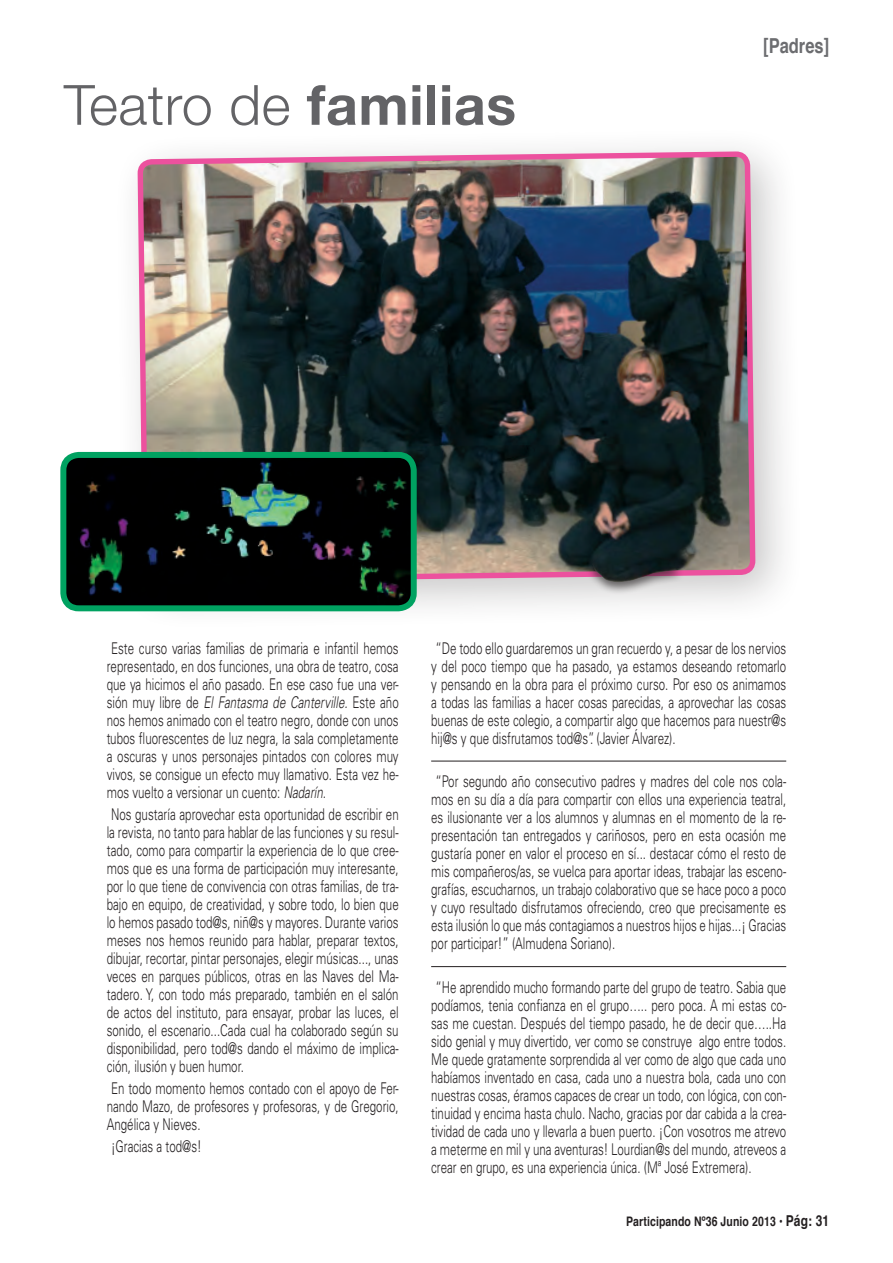
<style>
.page{position:relative;width:893px;height:1263px;background:#fff}
.page>*{position:absolute;margin:0;border:0;box-sizing:border-box;transform-origin:0 0}
.t1{font:300 55.5px "Helvetica Neue";letter-spacing:.01em;color:#636366}
.t2{font:700 20.7px "Helvetica";color:#6c6d70;scale:.8 1}
.t3{font:300 16.2px/18px "Univers LT Std";color:#231f20;text-align:justify;scale:.71 1}
.t4{font:700 13.2px "Helvetica";letter-spacing:.01em;color:#231f20;scale:.8 1}
.s1{font-weight:700}
.s2{font-style:italic}
.s3{font-size:15px}
</style>
<div class="page">
<hr style="left:0;top:0;width:1px;height:1263px;background:#00a5e3">
<hr style="left:431px;top:761px;width:355px;height:1px;background:#231f20">
<hr style="left:431px;top:966px;width:355px;height:1px;background:#231f20">
<div style="left:112px;top:126px;width:693px;height:506px;background:#231f20;opacity:.25"></div>
<img style="left:140px;top:126px;width:618px;height:454px">
<div style="left:585px;top:547px;width:100px;height:47px;background:#231f20;opacity:.65"></div>
<img style="left:592px;top:551px;width:86px;height:32px">
<img style="left:67px;top:455px;width:347px;height:153px">
<div style="left:60px;top:452px;width:357px;height:159px;border:6px solid #00a261;border-radius:15px"></div>
<h1 class="t1" style="left:64px;top:71px;width:454px">Teatro de <span class="s1">familias</span></h1>
<p class="t2" style="left:763px;top:29px;width:84px">[Padres]</p>
<p class="t3" style="left:107px;top:639px;width:413px">Este curso varias familias de primaria e infantil hemos representado, en dos funciones, una obra de teatro, cosa que ya hicimos el año pasado. En ese caso fue una ver&shy;sión muy libre de <span class="s2">El Fantasma de Canterville.</span> Este año nos hemos animado con el teatro negro, donde con unos tubos fluorescentes de luz negra, la sala completamente a oscuras y unos personajes pintados con colores muy vivos, se consigue un efecto muy llamativo. Esta vez he&shy;mos vuelto a versionar un cuento: <span class="s2">Nadarín.</span></p>
<p class="t3" style="left:107px;top:805px;width:413px">Nos gustaría aprovechar esta oportunidad de escribir en la revista, no tanto para hablar de las funciones y su resul&shy;tado, como para compartir la experiencia de lo que cree&shy;mos que es una forma de participación muy interesante, por lo que tiene de convivencia con otras familias, de tra&shy;bajo en equipo, de creatividad, y sobre todo, lo bien que lo hemos pasado tod@s, niñ@s y mayores. Durante varios meses nos hemos reunido para hablar, preparar textos, dibujar, recortar, pintar personajes, elegir músicas..., unas veces en parques públicos, otras en las Naves del Ma&shy;tadero. Y, con todo más preparado, también en el salón de actos del instituto, para ensayar, probar las luces, el sonido, el escenario...Cada cual ha colaborado según su disponibilidad, pero tod@s dando el máximo de implica&shy;ción, ilusión y buen humor.</p>
<p class="t3" style="left:107px;top:1079px;width:413px">En todo momento hemos contado con el apoyo de Fer&shy;nando Mazo, de profesores y profesoras, y de Gregorio, Angélica y Nieves.</p>
<p class="t3" style="left:111px;top:1138px;width:129px">¡Gracias a tod@s!</p>
<p class="t3" style="left:431px;top:639px;width:502px">“De todo ello guardaremos un gran recuerdo y, a pesar de los nervios y del poco tiempo que ha pasado, ya estamos deseando retomarlo y pensando en la obra para el próximo curso. Por eso os animamos a todas las familias a hacer cosas parecidas, a aprovechar las cosas buenas de este colegio, a compartir algo que hacemos para nuestr@s hij@s y que disfrutamos tod@s”. (Javier Álvarez).</p>
<p class="t3" style="left:431px;top:772px;width:502px">“Por segundo año consecutivo padres y madres del cole nos cola&shy;mos en su día a día para compartir con ellos una experiencia teatral, es ilusionante ver a los alumnos y alumnas en el momento de la re&shy;presentación tan entregados y cariñosos, pero en esta ocasión me gustaría poner en valor el proceso en sí... destacar cómo el resto de mis compañeros/as, se vuelca para aportar ideas, trabajar las esceno&shy;grafías, escucharnos, un trabajo colaborativo que se hace poco a poco y cuyo resultado disfrutamos ofreciendo, creo que precisamente es esta ilusión lo que más contagiamos a nuestros hijos e hijas...¡ Gracias por participar!” (Almudena Soriano).</p>
<p class="t3" style="left:431px;top:978px;width:502px">“He aprendido mucho formando parte del grupo de teatro. Sabia que podíamos, tenia confianza en el grupo….. pero poca. A mi estas co&shy;sas me cuestan. Después del tiempo pasado, he de decir que…..Ha sido genial y muy divertido, ver como se construye algo entre todos.<br>Me quede gratamente sorprendida al ver como de algo que cada uno habíamos inventado en casa, cada uno a nuestra bola, cada uno con nuestras cosas, éramos capaces de crear un todo, con lógica, con con&shy;tinuidad y encima hasta chulo. Nacho, gracias por dar cabida a la crea&shy;tividad de cada uno y llevarla a buen puerto. ¡Con vosotros me atrevo a meterme en mil y una aventuras! Lourdian@s del mundo, atreveos a crear en grupo, es una experiencia única. (Mª José Extremera).</p>
<p class="t4" style="left:626px;top:1211px;width:255px">Participando Nº36 Junio 2013 • <span class="s3">Pág: 31</span></p>
</div>
